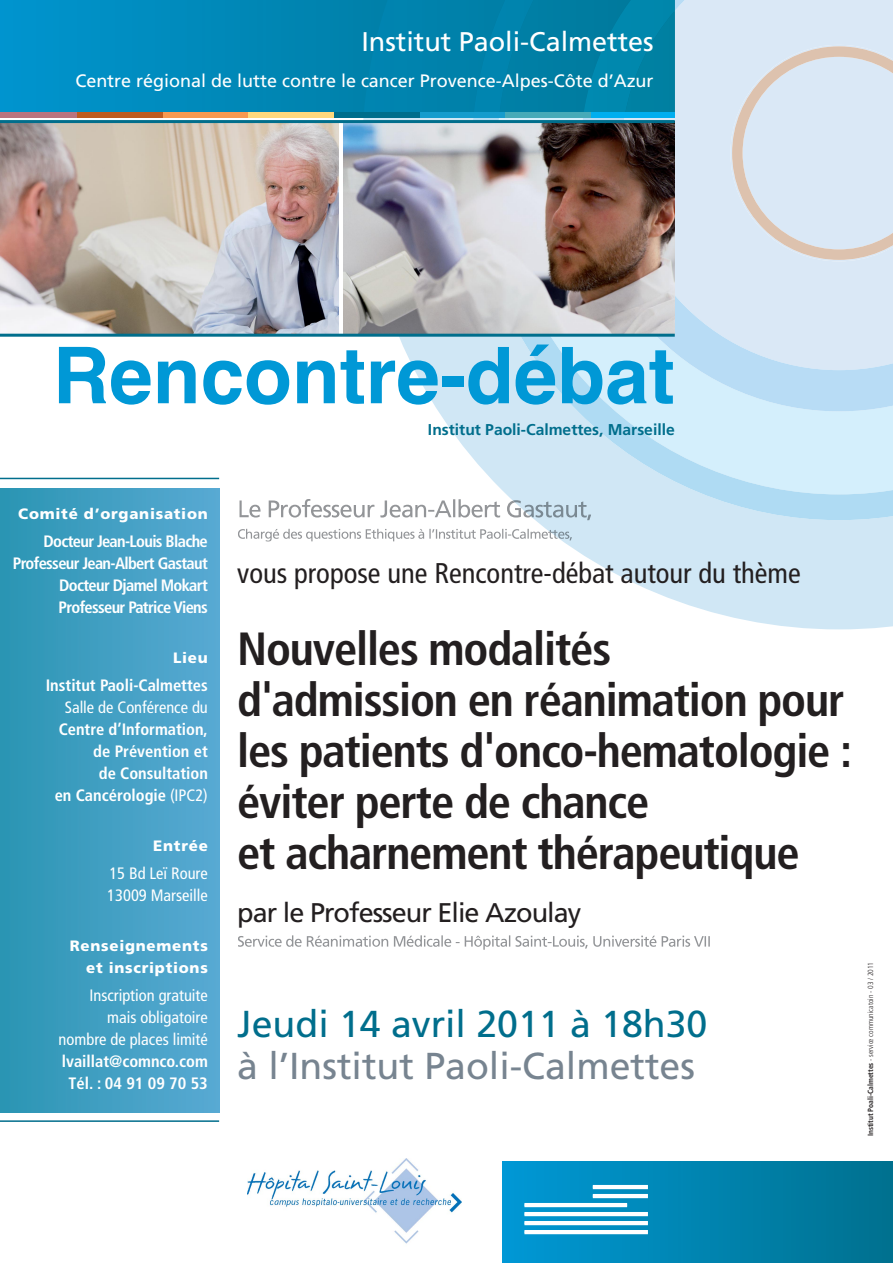
<style>
.page{position:relative;width:893px;height:1263px;background:#fff}
.page>*{position:absolute;margin:0;border:0;box-sizing:border-box;transform-origin:0 0}
.t1{font:700 78.3px "Helvetica";color:#0098d6}
.t2{font:700 condensed 46.5px/51px "Frutiger";letter-spacing:-.025em;color:#231f20}
.t3{font:37.5px "Frutiger";color:#778490}
.t4{font:37.5px "Frutiger";color:#006e8c}
.t5{font:condensed 28.5px "Frutiger";color:#231f20}
.t6{font:27px "Frutiger";letter-spacing:-.035em;color:#231f20}
.t7{font:27px "Frutiger";color:#fff}
.t8{font:18px "Frutiger";color:#fff}
.t9{font:700 condensed 16.5px/22px "Frutiger";color:#fff;text-align:right}
.t10{font:condensed 16.5px/22px "Frutiger";color:#fff}
.t11{font:700 condensed 16.5px/22px "Frutiger";letter-spacing:-.04em;color:#fff;text-align:right}
.t12{font:700 15.6px "Frutiger";color:#006e8c}
.t13{font:900 15px/22px "Frutiger";letter-spacing:.05em;color:#fff;text-align:right}
.t14{font:300 condensed 7.5px "Frutiger";color:#231f20}
.s1{font-weight:400}
.s2{font-weight:700}
</style>
<div class="page">
<svg style="left:0;top:0;width:362px;height:112px;background:#008abc"></svg>
<svg style="left:362px;top:0;width:531px;height:629px"></svg>
<div style="left:363px;top:0;width:108px;height:112px;background:#0082ac"></div>
<svg style="left:471px;top:0;width:422px;height:520px;background:#bedcec"></svg>
<div style="left:473px;top:0;width:62px;height:112px;background:#0080a9"></div>
<div style="left:0;top:489px;width:219px;height:623px;background:linear-gradient(to right,#2b95b3,#59aad3)"></div>
<div style="left:502px;top:1162px;width:391px;height:101px;background:linear-gradient(to right,#039ad6,#00708e)"></div>
<img style="left:0;top:123px;width:338px;height:211px">
<img style="left:343px;top:123px;width:332px;height:211px">
<hr style="left:0;top:478px;width:219px;height:1px;background:#006e8c">
<hr style="left:0;top:1120px;width:219px;height:2px;background:#006e8c">
<hr style="left:524px;top:1221px;width:124px;height:4px;background:#fff">
<hr style="left:524px;top:1230px;width:124px;height:4px;background:#fff">
<hr style="left:524px;top:1212px;width:124px;height:4px;background:#fff">
<hr style="left:524px;top:1203px;width:103px;height:4px;background:#fff">
<hr style="left:593px;top:1194px;width:55px;height:4px;background:#fff">
<hr style="left:593px;top:1185px;width:55px;height:4px;background:#fff">
<div style="left:589px;top:112px;width:86px;height:6px;background:#00aeef"></div>
<div style="left:503px;top:112px;width:88px;height:6px;background:#46aab8"></div>
<div style="left:417px;top:112px;width:88px;height:6px;background:#159ccd"></div>
<div style="left:332px;top:112px;width:87px;height:6px;background:#006e8c"></div>
<div style="left:246px;top:112px;width:88px;height:6px;background:#ffd87d"></div>
<div style="left:160px;top:112px;width:88px;height:6px;background:#f89950"></div>
<div style="left:75px;top:112px;width:87px;height:6px;background:#bf5b1f"></div>
<div style="left:0;top:112px;width:77px;height:6px;background:#ba747f"></div>
<hr style="left:0;top:120px;width:675px;height:3px;background:#006e8c">
<hr style="left:0;top:334px;width:675px;height:3px;background:#006e8c">
<svg style="left:239px;top:499px;width:187px;height:18px"></svg>
<svg style="left:238px;top:529px;width:95px;height:13px"></svg>
<svg style="left:238px;top:935px;width:116px;height:12px"></svg>
<img style="left:248px;top:1159px;width:213px;height:85px">
<h3 class="t7" style="left:361px;top:31px;width:294px">Institut Paoli-Calmettes</h3>
<p class="t8" style="left:75px;top:74px;width:580px">Centre régional de lutte contre le cancer Provence-Alpes-Côte d’Azur</p>
<h1 class="t1" style="left:53px;top:343px;width:624px">Rencontre-débat</h1>
<p class="t12" style="left:428px;top:423px;width:248px">Institut Paoli-Calmettes, Marseille</p>
<p class="t13" style="left:18px;top:504px;width:191px">Comité d’organisation</p>
<p class="t11" style="left:13px;top:532px;width:197px">Docteur Jean-Louis Blache<br>Professeur Jean-Albert Gastaut<br>Docteur Djamel Mokart<br>Professeur Patrice Viens</p>
<p class="t13" style="left:173px;top:648px;width:36px">Lieu</p>
<p class="t9" style="left:46px;top:676px;width:164px">Institut Paoli-Calmettes</p>
<p class="t10" style="left:65px;top:698px;width:145px">Salle de Conférence du</p>
<p class="t9" style="left:55px;top:720px;width:155px">Centre d’Information, de Prévention et<br>de Consultation<br>en Cancérologie <span class="s1">(IPC2)</span></p>
<p class="t13" style="left:153px;top:836px;width:56px">Entrée</p>
<p class="t10" style="left:107px;top:864px;width:102px">15 Bd Leï Roure<br>13009 Marseille</p>
<p class="t13" style="left:70px;top:936px;width:140px">Renseignements et inscriptions</p>
<p class="t10" style="left:59px;top:986px;width:151px;text-align:right">Inscription gratuite mais obligatoire nombre de places limité</p>
<p class="t9" style="left:62px;top:1052px;width:148px;text-align:center">lvaillat@comnco.com<br>Tél. : 04 91 09 70 53</p>
<h3 class="t5" style="left:237px;top:561px;width:565px">vous propose une Rencontre-débat autour du thème</h3>
<h2 class="t2" style="left:237px;top:627px;width:617px">Nouvelles modalités<br>d'admission en réanimation pour les patients d'onco-hematologie : éviter perte de chance<br>et acharnement thérapeutique</h2>
<h3 class="t6" style="left:237px;top:902px;width:346px">par le Professeur Elie Azoulay</h3>
<h3 class="t4" style="left:237px;top:1008px;width:472px">Jeudi 14 avril 2011 à 18h30</h3>
<h3 class="t3" style="left:237px;top:1051px;width:459px">à l’Institut Paoli-Calmettes</h3>
<p class="t14" style="left:867px;top:1136px;width:176px;rotate:-90deg"><span class="s2">Institut Poali-Calmettes</span> - service communicatoin - 03 / 2011</p>
</div>
